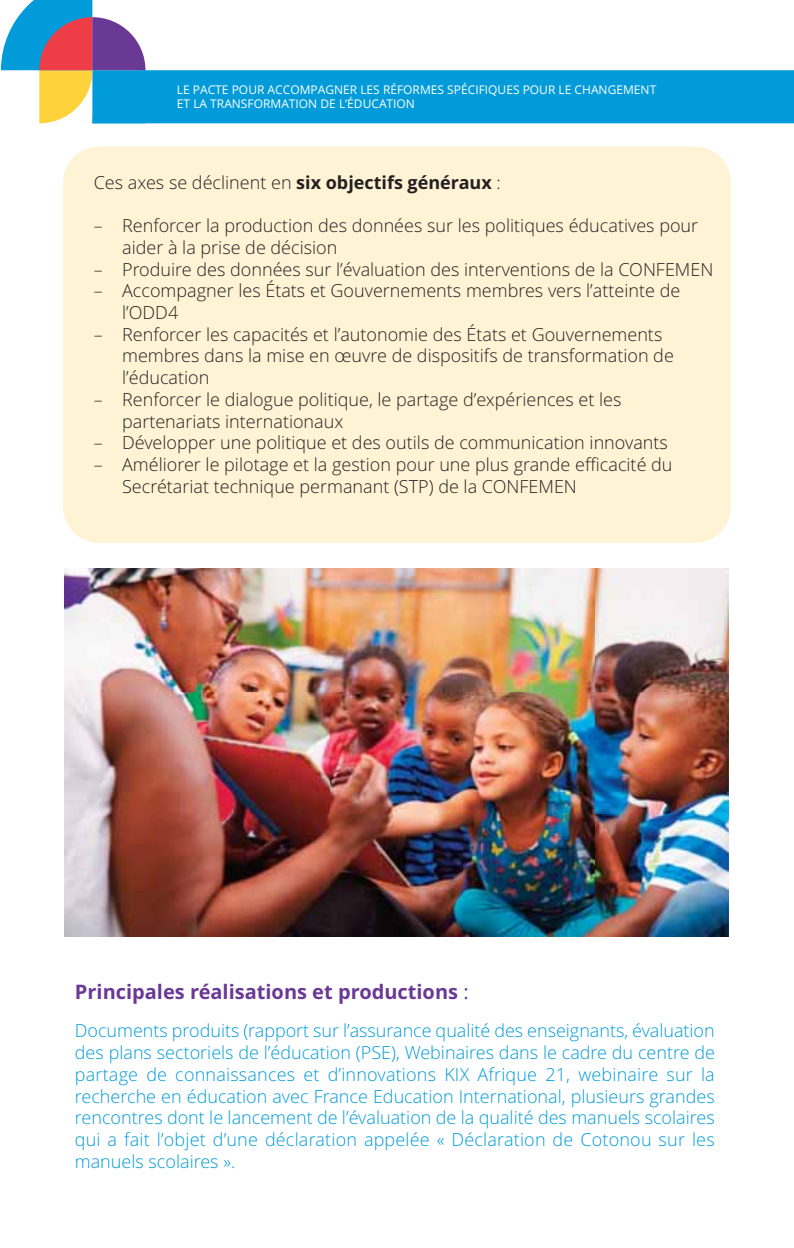
<style>
.page{position:relative;width:794px;height:1248px;background:#fff}
.page>*{position:absolute;margin:0;border:0;box-sizing:border-box;transform-origin:0 0}
.t1{font:700 20px "Open Sans";color:#6a3895}
.t2{font:300 18px/21.8px "Open Sans";color:#231f20}
.t3{font:300 18px/21.8px "Open Sans";letter-spacing:.01em;color:#009bd8;text-align:justify}
.t4{font:12px/14.4px "Open Sans";color:#fff}
.s1{font-weight:700}
.s2{font-weight:400}
</style>
<div class="page">
<div style="left:92px;top:70px;width:702px;height:53px;background:#009bd8"></div>
<svg style="left:1px;top:0;width:144px;height:123px"></svg>
<div style="left:63px;top:146px;width:668px;height:396px;background:#fff3d5;border-radius:36px"></div>
<img style="left:65px;top:568px;width:663px;height:368px">
<p class="t4" style="left:177px;top:83px;width:481px">LE PACTE POUR ACCOMPAGNER LES RÉFORMES SPÉCIFIQUES POUR LE CHANGEMENT<br>ET LA TRANSFORMATION DE L’ÉDUCATION</p>
<p class="t2" style="left:94px;top:173px;width:408px">Ces axes se déclinent en <span class="s1">six objectifs généraux</span> :</p>
<p class="t2" style="left:122px;top:216px;width:577px;text-indent:-28px">– Renforcer la production des données sur les politiques éducatives pour aider à la prise de décision</p>
<p class="t2" style="left:94px;top:260px;width:621px">– Produire des données sur l’évaluation des interventions de la CONFEMEN</p>
<p class="t2" style="left:122px;top:282px;width:559px;text-indent:-28px">– Accompagner les États et Gouvernements membres vers l’atteinte de l’ODD4</p>
<p class="t2" style="left:122px;top:325px;width:553px;text-indent:-28px">– Renforcer les capacités et l’autonomie des États et Gouvernements membres dans la mise en œuvre de dispositifs de transformation de l’éducation</p>
<p class="t2" style="left:122px;top:390px;width:501px;text-indent:-28px">– Renforcer le dialogue politique, le partage d’expériences et les partenariats internationaux</p>
<p class="t2" style="left:94px;top:434px;width:575px">– Développer une politique et des outils de communication innovants</p>
<p class="t2" style="left:122px;top:455px;width:552px;text-indent:-28px">– Améliorer le pilotage et la gestion pour une plus grande efficacité du<br>Secrétariat technique permanant (STP) de la CONFEMEN</p>
<p class="t1" style="left:75px;top:983px;width:395px">Principales réalisations et productions <span class="s2">:</span></p>
<p class="t3" style="left:75px;top:1021px;width:641px">Documents produits (rapport sur l’assurance qualité des enseignants, évaluation des plans sectoriels de l’éducation (PSE), Webinaires dans le cadre du centre de partage de connaissances et d’innovations KIX Afrique 21, webinaire sur la recherche en éducation avec France Education International, plusieurs grandes rencontres dont le lancement de l’évaluation de la qualité des manuels scolaires qui a fait l’objet d’une déclaration appelée « Déclaration de Cotonou sur les manuels scolaires ».</p>
</div>
